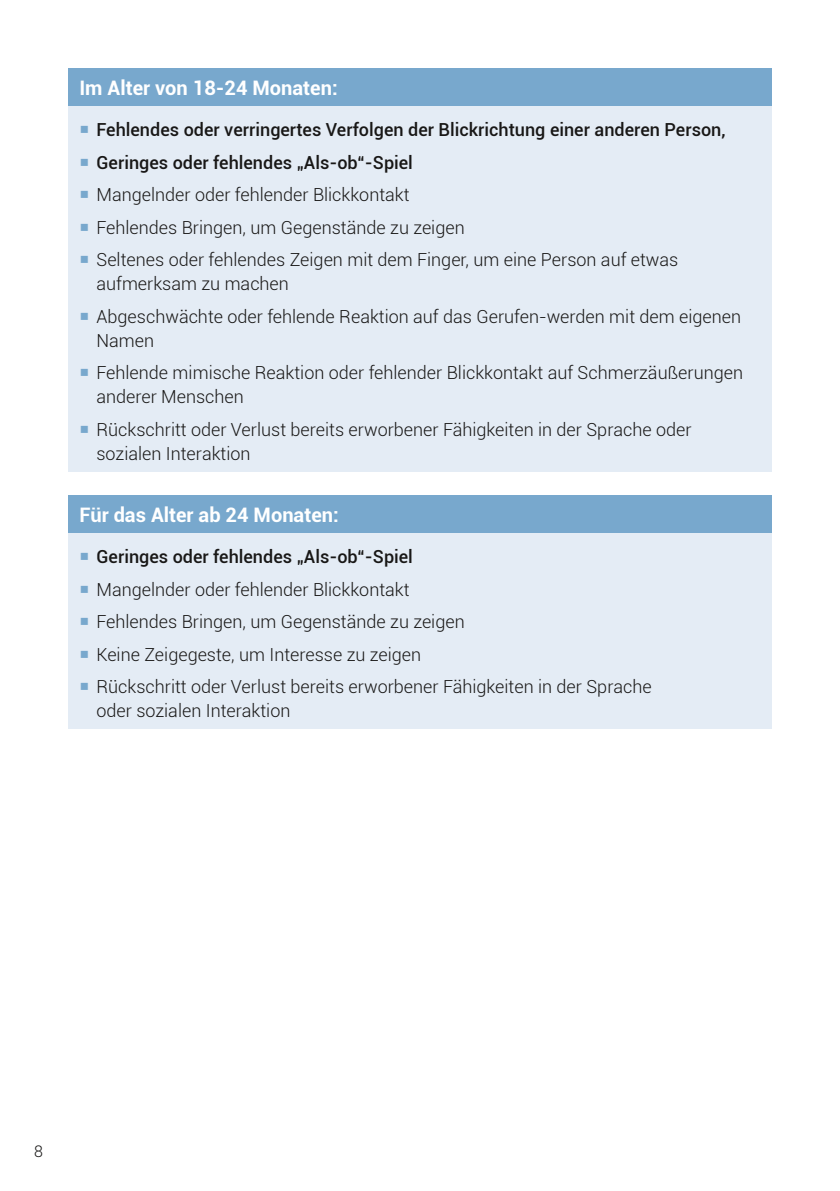
<style>
.page{position:relative;width:840px;height:1191px;background:#fff}
.page>*{position:absolute;margin:0;border:0;box-sizing:border-box;transform-origin:0 0}
.t1{font:700 20px "Roboto";color:#fff}
.t2{font:300 18px/24px "Roboto";color:#181716}
.t3{font:500 18px "Roboto";color:#181716}
.t4{font:300 16px "Roboto";color:#181716}
.s1{color:#78a8cd}
</style>
<div class="page">
<div style="left:68px;top:68px;width:703px;height:38px;background:#78a8cd"></div>
<div style="left:68px;top:106px;width:703px;height:365px;background:#e4ecf5"></div>
<div style="left:68px;top:495px;width:703px;height:38px;background:#78a8cd"></div>
<div style="left:68px;top:533px;width:703px;height:195px;background:#e4ecf5"></div>
<p class="t1" style="left:79px;top:73px;width:259px">Im Alter von 18-24 Monaten:</p>
<p class="t3" style="left:79px;top:117px;width:647px"><span class="s1">○</span> Fehlendes oder verringertes Verfolgen der Blickrichtung einer anderen Person,</p>
<p class="t3" style="left:79px;top:150px;width:335px"><span class="s1">○</span> Geringes oder fehlendes „Als-ob“-Spiel</p>
<p class="t2" style="left:79px;top:182px;width:331px"><span class="s1">○</span> Mangelnder oder fehlender Blickkontakt</p>
<p class="t2" style="left:79px;top:215px;width:386px"><span class="s1">○</span> Fehlendes Bringen, um Gegenstände zu zeigen</p>
<p class="t2" style="left:96px;top:247px;width:583px;text-indent:-17px"><span class="s1">○</span> Seltenes oder fehlendes Zeigen mit dem Finger, um eine Person auf etwas aufmerksam zu machen</p>
<p class="t2" style="left:96px;top:304px;width:646px;text-indent:-17px"><span class="s1">○</span> Abgeschwächte oder fehlende Reaktion auf das Gerufen-werden mit dem eigenen<br>Namen</p>
<p class="t2" style="left:96px;top:360px;width:647px;text-indent:-17px"><span class="s1">○</span> Fehlende mimische Reaktion oder fehlender Blickkontakt auf Schmerzäußerungen anderer Menschen</p>
<p class="t2" style="left:96px;top:417px;width:596px;text-indent:-17px"><span class="s1">○</span> Rückschritt oder Verlust bereits erworbener Fähigkeiten in der Sprache oder sozialen Interaktion</p>
<p class="t1" style="left:79px;top:500px;width:261px">Für das Alter ab 24 Monaten:</p>
<p class="t3" style="left:79px;top:544px;width:335px"><span class="s1">○</span> Geringes oder fehlendes „Als-ob“-Spiel</p>
<p class="t2" style="left:79px;top:577px;width:331px"><span class="s1">○</span> Mangelnder oder fehlender Blickkontakt</p>
<p class="t2" style="left:79px;top:609px;width:386px"><span class="s1">○</span> Fehlendes Bringen, um Gegenstände zu zeigen</p>
<p class="t2" style="left:79px;top:642px;width:343px"><span class="s1">○</span> Keine Zeigegeste, um Interesse zu zeigen</p>
<p class="t2" style="left:96px;top:674px;width:556px;text-indent:-17px"><span class="s1">○</span> Rückschritt oder Verlust bereits erworbener Fähigkeiten in der Sprache oder sozialen Interaktion</p>
<p class="t4" style="left:34px;top:1140px;width:10px">8</p>
</div>
